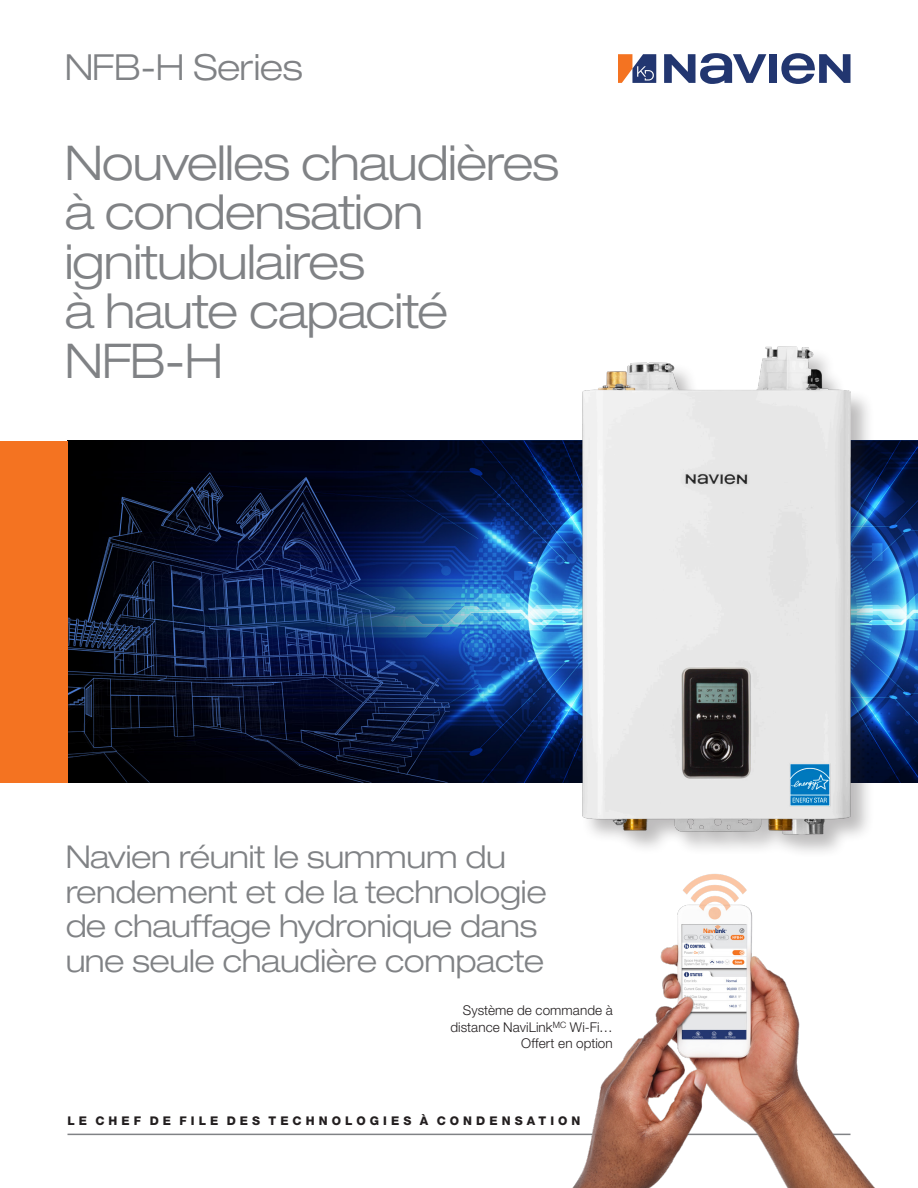
<style>
.page{position:relative;width:918px;height:1188px;background:#fff}
.page>*{position:absolute;margin:0;border:0;box-sizing:border-box;transform-origin:0 0}
.t1{font:300 expanded 48px/49.5px "Helvetica Neue LT Pro";letter-spacing:-.02em;color:#808285}
.t2{font:300 expanded 36px "Helvetica Neue LT Pro";letter-spacing:-.01em;color:#808285}
.t3{font:300 expanded 31.5px/34.5px "Helvetica Neue LT Pro";letter-spacing:-.01em;color:#808285}
._9_11_text{font:300 13.5px/16.5px "Helvetica Neue LT Pro";letter-spacing:.005em;color:#231f20;text-align:right}
.t4{font:800 12px "Helvetica Neue LT Pro";letter-spacing:.34em;color:#231f20}
</style>
<div class="page">
<hr style="left:68px;top:1134px;width:782px;height:1px;background:#808285">
<svg style="left:618px;top:54px;width:38px;height:29px"></svg>
<div style="left:769px;top:54px;width:8px;height:29px;background:#223670"></div>
<svg style="left:664px;top:53px;width:102px;height:31px"></svg>
<svg style="left:781px;top:53px;width:70px;height:31px"></svg>
<img style="left:68px;top:441px;width:439px;height:342px">
<div style="left:0;top:441px;width:68px;height:342px;background:#f47321"></div>
<img style="left:514px;top:920px;width:361px;height:268px">
<img style="left:507px;top:346px;width:411px;height:574px">
<p class="t2" style="left:64px;top:45px;width:240px">NFB-H Series</p>
<h1 class="t1" style="left:64px;top:137px;width:496px">Nouvelles chaudières à condensation ignitubulaires<br>à haute capacité<br>NFB-H</h1>
<p class="t3" style="left:65px;top:839px;width:483px">Navien réunit le summum du rendement et de la technologie de chauffage hydronique dans une seule chaudière compacte</p>
<p class="_9_11_text" style="left:450px;top:1002px;width:164px">Système de commande à distance NaviLink<sup>MC</sup> Wi-Fi…<br>Offert en option</p>
<p class="t4" style="left:68px;top:1114px;width:515px">LE CHEF DE FILE DES TECHNOLOGIES À CONDENSATION</p>
</div>
